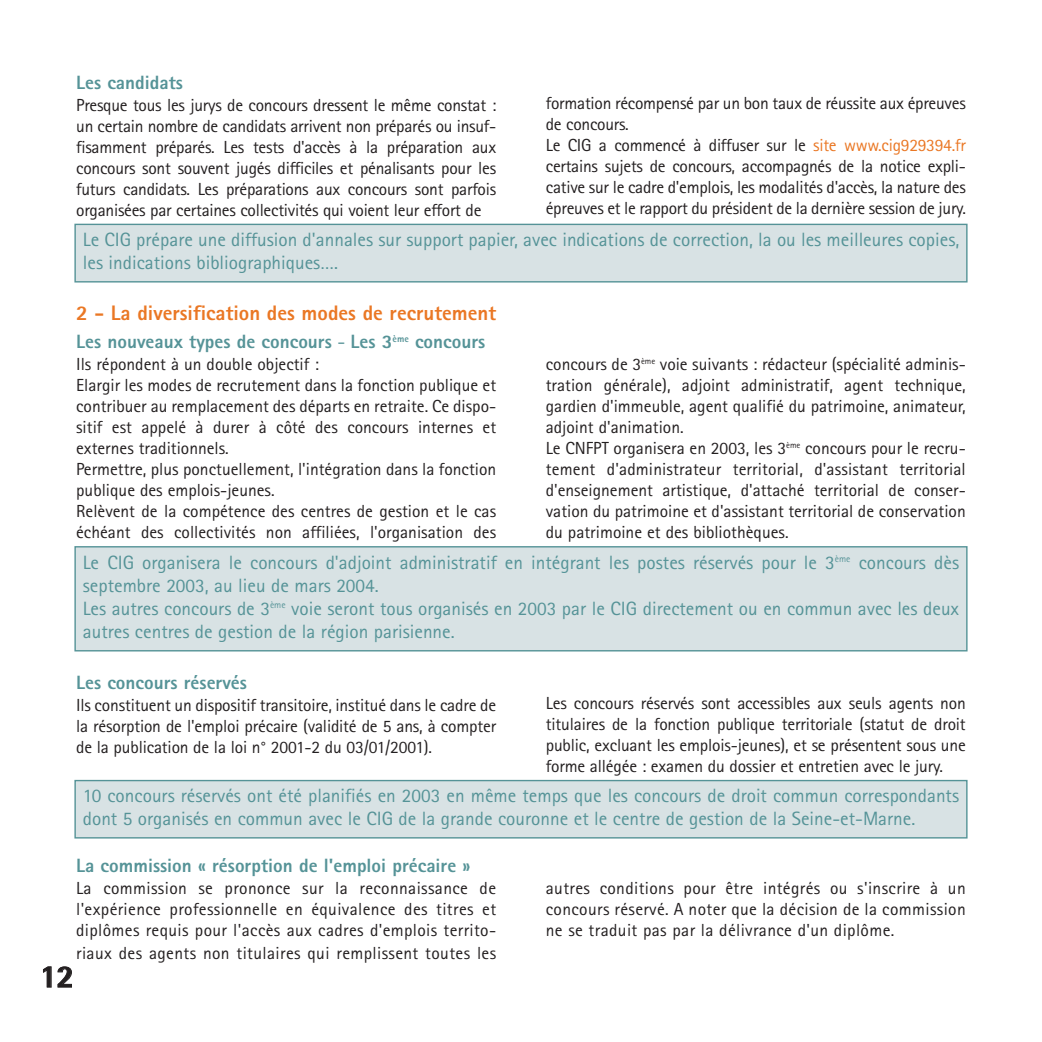
<style>
.page{position:relative;width:1042px;height:1042px;background:#fff}
.page>*{position:absolute;margin:0;border:0;box-sizing:border-box;transform-origin:0 0}
.t1{font:800 31.5px "Rotis Semi Sans";color:#231f20}
.t2{font:800 21px "Rotis Sans Serif";color:#ea7724}
.t3{font:19.25px/23.1px "Rotis Sans Serif";color:#559397}
.t4{font:800 19.25px "Rotis Sans Serif";color:#559397}
.t5{font:17.5px/21px "Rotis Sans Serif";color:#231f20;text-align:justify}
.t6{font:17.5px "Rotis Sans Serif";letter-spacing:.02em;color:#231f20}
.s1{color:#ea7724}
.s2{font-weight:400}
</style>
<div class="page">
<div style="left:75px;top:224px;width:892px;height:58px;background:#d8e2e4"></div>
<div style="left:74px;top:224px;width:893px;height:58px;border:1px solid #559397"></div>
<div style="left:75px;top:547px;width:892px;height:104px;background:#d8e2e4"></div>
<div style="left:74px;top:546px;width:893px;height:105px;border:1px solid #559397"></div>
<div style="left:75px;top:780px;width:892px;height:58px;background:#d8e2e4"></div>
<div style="left:74px;top:780px;width:893px;height:58px;border:1px solid #559397"></div>
<p class="t4" style="left:76px;top:76px;width:108px">Les candidats</p>
<p class="t5" style="left:76px;top:97px;width:422px">Presque tous les jurys de concours dressent le même constat : un certain nombre de candidats arrivent non préparés ou insuf&shy;fisamment préparés. Les tests d'accès à la préparation aux concours sont souvent jugés difficiles et pénalisants pour les futurs candidats. Les préparations aux concours sont parfois organisées par certaines collectivités qui voient leur effort de</p>
<p class="t5" style="left:546px;top:95px;width:422px;text-align:left">formation récompensé par un bon taux de réussite aux épreuves de concours.<br>Le CIG a commencé à diffuser sur le <span class="s1">site www.cig929394.fr </span>certains sujets de concours, accompagnés de la notice expli&shy;cative sur le cadre d'emplois, les modalités d'accès, la nature des épreuves et le rapport du président de la dernière session de jury.</p>
<p class="t3" style="left:83px;top:230px;width:878px">Le CIG prépare une diffusion d'annales sur support papier, avec indications de correction, la ou les meilleures copies, les indications bibliographiques….</p>
<p class="t2" style="left:76px;top:305px;width:421px">2 - La diversification des modes de recrutement</p>
<p class="t4" style="left:76px;top:335px;width:411px">Les nouveaux types de concours <span class="s2">-</span> Les 3<sup>ème</sup> concours</p>
<p class="t5" style="left:76px;top:356px;width:422px;text-align:left">Ils répondent à un double objectif :<br>Elargir les modes de recrutement dans la fonction publique et contribuer au remplacement des départs en retraite. Ce dispo&shy;sitif est appelé à durer à côté des concours internes et externes traditionnels.<br>Permettre, plus ponctuellement, l'intégration dans la fonction publique des emplois-jeunes.<br>Relèvent de la compétence des centres de gestion et le cas échéant des collectivités non affiliées, l'organisation des</p>
<p class="t5" style="left:546px;top:355px;width:421px;text-align:left">concours de 3<sup>ème</sup> voie suivants : rédacteur (spécialité adminis&shy;tration générale), adjoint administratif, agent technique, gardien d'immeuble, agent qualifié du patrimoine, animateur, adjoint d'animation.<br>Le CNFPT organisera en 2003, les 3<sup>ème</sup> concours pour le recru&shy;tement d'administrateur territorial, d'assistant territorial d'enseignement artistique, d'attaché territorial de conser&shy;vation du patrimoine et d'assistant territorial de conservation du patrimoine et des bibliothèques.</p>
<p class="t3" style="left:83px;top:552px;width:878px">Le CIG organisera le concours d'adjoint administratif en intégrant les postes réservés pour le 3<sup>ème</sup> concours dès septembre 2003, au lieu de mars 2004.<br>Les autres concours de 3<sup>ème</sup> voie seront tous organisés en 2003 par le CIG directement ou en commun avec les deux autres centres de gestion de la région parisienne.</p>
<p class="t4" style="left:76px;top:675px;width:172px">Les concours réservés</p>
<p class="t5" style="left:76px;top:696px;width:421px">Ils constituent un dispositif transitoire, institué dans le cadre de la résorption de l'emploi précaire (validité de 5 ans, à compter de la publication de la loi n° 2001-2 du 03/01/2001).</p>
<p class="t5" style="left:546px;top:694px;width:421px">Les concours réservés sont accessibles aux seuls agents non titulaires de la fonction publique territoriale (statut de droit public, excluant les emplois-jeunes), et se présentent sous une forme allégée : examen du dossier et entretien avec le jury.</p>
<p class="t3" style="left:83px;top:786px;width:878px">10 concours réservés ont été planifiés en 2003 en même temps que les concours de droit commun correspondants dont 5 organisés en commun avec le CIG de la grande couronne et le centre de gestion de la Seine-et-Marne.</p>
<p class="t4" style="left:76px;top:858px;width:396px">La commission « résorption de l'emploi précaire »</p>
<p class="t5" style="left:76px;top:879px;width:421px">La commission se prononce sur la reconnaissance de l'expérience professionnelle en équivalence des titres et diplômes requis pour l'accès aux cadres d'emplois territo-</p>
<p class="t6" style="left:76px;top:947px;width:421px">riaux des agents non titulaires qui remplissent toutes les</p>
<h1 class="t1" style="left:40px;top:965px;width:36px">12</h1>
<p class="t5" style="left:546px;top:879px;width:421px">autres conditions pour être intégrés ou s'inscrire à un concours réservé. A noter que la décision de la commission ne se traduit pas par la délivrance d'un diplôme.</p>
</div>
